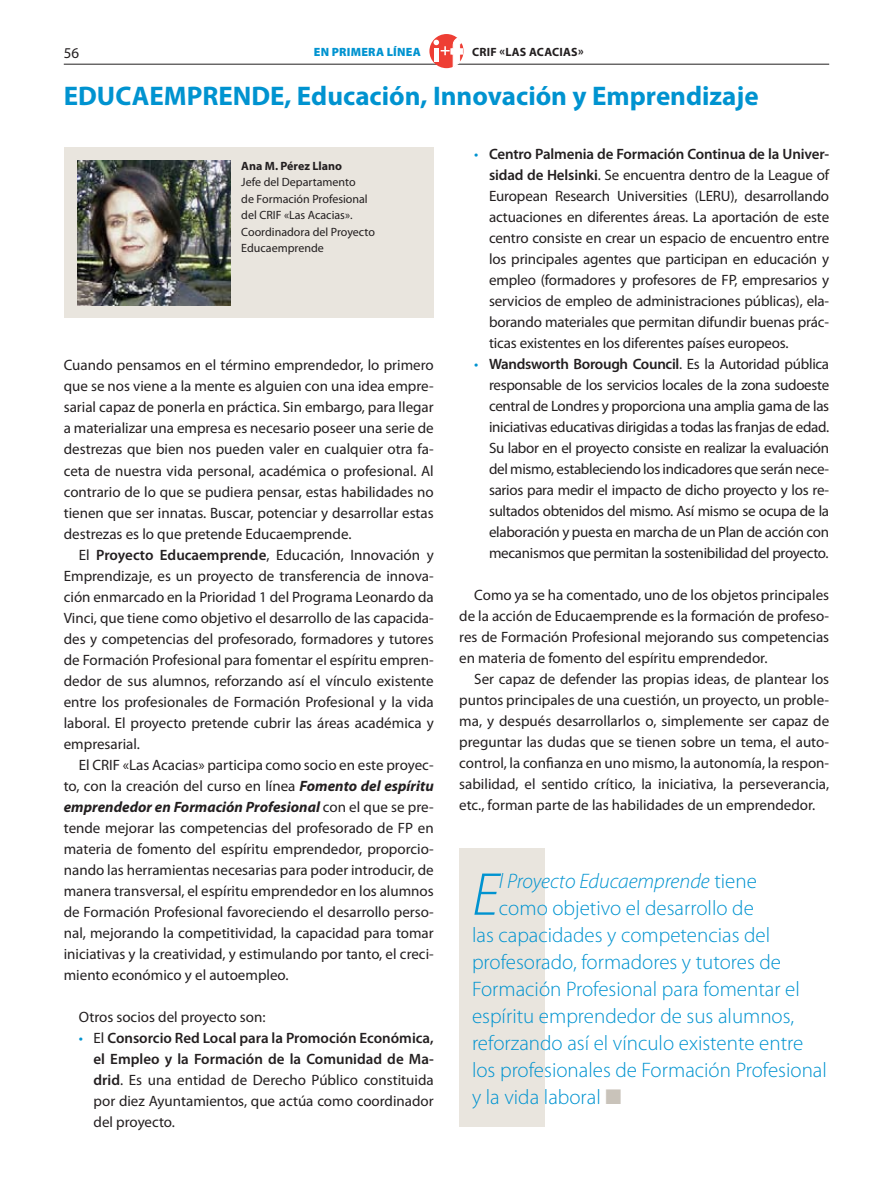
<style>
.page{position:relative;width:893px;height:1191px;background:#fff}
.page>*{position:absolute;margin:0;border:0;box-sizing:border-box;transform-origin:0 0}
.t1{font:italic 300 61.05px "Myriad Pro";color:#0093d0}
.t2{font:700 27px "Myriad Pro";color:#0093d0}
.t3{font:300 21px "Myriad Pro";color:#0093d0}
.t4{font:italic 300 21px "Myriad Pro";color:#0093d0}
.t5{font:15px/21px "Myriad Pro";color:#231f20;text-align:justify}
.t6{font:12px/16.5px "Myriad Pro";color:#231f20}
.t7{font:700 12px "Myriad Pro";letter-spacing:.02em;color:#231f20}
.t8{font:900 12px "Myriad Pro";letter-spacing:.02em;color:#0093d0}
.s1{font-weight:600}
.s2{font-weight:700;font-style:italic}
.s3{color:#0093d0}
.s4{font-style:normal}
.s5{color:#c9c3ba}
</style>
<div class="page">
<hr style="left:64px;top:64px;width:765px;height:1px;background:#231f20">
<svg style="left:429px;top:34px;width:35px;height:34px"></svg>
<svg style="left:433px;top:38px;width:30px;height:29px"></svg>
<div style="left:64px;top:148px;width:370px;height:170px;background:#e9e5de"></div>
<img style="left:78px;top:161px;width:153px;height:144px">
<div style="left:459px;top:848px;width:85px;height:279px;background:#e9e5de"></div>
<p class="t5" style="left:64px;top:43px;width:17px">56</p>
<p class="t8" style="left:314px;top:45px;width:109px">EN PRIMERA LÍNEA</p>
<p class="t7" style="left:472px;top:45px;width:66px">crif «las acac</p>
<p class="t7" style="left:560px;top:45px;width:26px">ias»</p>
<h2 class="t2" style="left:64px;top:81px;width:696px">EDUCAEMPRENDE, Educación, Innovación y Emprendizaje</h2>
<p class="t7" style="left:241px;top:159px;width:102px">Ana M. Pérez Llano</p>
<p class="t6" style="left:241px;top:174px;width:135px">Jefe del Departamento<br>de Formación Profesional del CRIF «Las Acacias».<br>Coordinadora del Proyecto<br>Educaemprende</p>
<p class="t5" style="left:64px;top:355px;width:371px">Cuando pensamos en el término emprendedor, lo primero que se nos viene a la mente es alguien con una idea empre&shy;sarial capaz de ponerla en práctica. Sin embargo, para llegar a materializar una empresa es necesario poseer una serie de destrezas que bien nos pueden valer en cualquier otra fa&shy;ceta de nuestra vida personal, académica o profesional. Al contrario de lo que se pudiera pensar, estas habilidades no tienen que ser innatas. Buscar, potenciar y desarrollar estas destrezas es lo que pretende Educaemprende.</p>
<p class="t5" style="left:64px;top:544px;width:371px;text-indent:15px">El <span class="s1">Proyecto Educaemprende</span>, Educación, Innovación y Emprendizaje, es un proyecto de transferencia de innova&shy;ción enmarcado en la Prioridad 1 del Programa Leonardo da Vinci, que tiene como objetivo el desarrollo de las capacida&shy;des y competencias del profesorado, formadores y tutores de Formación Profesional para fomentar el espíritu empren&shy;dedor de sus alumnos, reforzando así el vínculo existente entre los profesionales de Formación Profesional y la vida laboral. El proyecto pretende cubrir las áreas académica y empresarial.</p>
<p class="t5" style="left:64px;top:754px;width:371px;text-indent:15px">El CRIF «Las Acacias» participa como socio en este proyec&shy;to, con la creación del curso en línea <span class="s2">Fomento del espíritu emprendedor en Formación Profesional</span> con el que se pre&shy;tende mejorar las competencias del profesorado de FP en materia de fomento del espíritu emprendedor, proporcio&shy;nando las herramientas necesarias para poder introducir, de manera transversal, el espíritu emprendedor en los alumnos de Formación Profesional favoreciendo el desarrollo perso&shy;nal, mejorando la competitividad, la capacidad para tomar iniciativas y la creatividad, y estimulando por tanto, el creci&shy;miento económico y el autoempleo.</p>
<p class="t5" style="left:79px;top:1006px;width:188px">Otros socios del proyecto son:</p>
<p class="t5" style="left:94px;top:1027px;width:342px;text-indent:-15px"><span class="s3">•</span> El <span class="s1">Consorcio Red Local para la Promoción Económica, el Empleo y la Formación de la Comunidad de Ma&shy;drid</span>. Es una entidad de Derecho Público constituida por diez Ayuntamientos, que actúa como coordinador del proyecto.</p>
<p class="t5" style="left:489px;top:143px;width:342px;text-indent:-15px"><span class="s3">•</span> <span class="s1">Centro Palmenia de Formación Continua de la Univer&shy;sidad de Helsinki</span>. Se encuentra dentro de la League of European Research Universities (LERU), desarrollando actuaciones en diferentes áreas. La aportación de este centro consiste en crear un espacio de encuentro entre los principales agentes que participan en educación y empleo (formadores y profesores de FP, empresarios y servicios de empleo de administraciones públicas), ela&shy;borando materiales que permitan difundir buenas prác&shy;ticas existentes en los diferentes países europeos.</p>
<p class="t5" style="left:489px;top:353px;width:342px;text-indent:-15px"><span class="s3">•</span> <span class="s1">Wandsworth Borough Council</span>. Es la Autoridad pública responsable de los servicios locales de la zona sudoeste central de Londres y proporciona una amplia gama de las iniciativas educativas dirigidas a todas las franjas de edad.<br>Su labor en el proyecto consiste en realizar la evaluación del mismo, estableciendo los indicadores que serán nece&shy;sarios para medir el impacto de dicho proyecto y los re&shy;sultados obtenidos del mismo. Así mismo se ocupa de la elaboración y puesta en marcha de un Plan de acción con mecanismos que permitan la sostenibilidad del proyecto.</p>
<p class="t5" style="left:459px;top:584px;width:371px;text-indent:15px">Como ya se ha comentado, uno de los objetos principales de la acción de Educaemprende es la formación de profeso&shy;res de Formación Profesional mejorando sus competencias en materia de fomento del espíritu emprendedor.</p>
<p class="t5" style="left:459px;top:668px;width:371px;text-indent:15px">Ser capaz de defender las propias ideas, de plantear los puntos principales de una cuestión, un proyecto, un proble&shy;ma, y después desarrollarlos o, simplemente ser capaz de preguntar las dudas que se tienen sobre un tema, el auto&shy;control, la confianza en uno mismo, la autonomía, la respon&shy;sabilidad, el sentido crítico, la iniciativa, la perseverancia, etc., forman parte de las habilidades de un emprendedor.</p>
<h1 class="t1" style="left:472px;top:862px;width:28px">E</h1>
<h3 class="t4" style="left:499px;top:869px;width:259px">l Proyecto Educaemprende <span class="s4">tiene</span></h3>
<h3 class="t3" style="left:499px;top:896px;width:256px">como objetivo el desarrollo de</h3>
<h3 class="t3" style="left:472px;top:923px;width:300px">las capacidades y competencias del</h3>
<h3 class="t3" style="left:472px;top:950px;width:311px">profesorado, formadores y tutores de</h3>
<h3 class="t3" style="left:472px;top:977px;width:329px">Formación Profesional para fomentar el</h3>
<h3 class="t3" style="left:472px;top:1004px;width:323px">espíritu emprendedor de sus alumnos,</h3>
<h3 class="t3" style="left:472px;top:1031px;width:333px">reforzando así el vínculo existente entre</h3>
<h3 class="t3" style="left:472px;top:1058px;width:356px">los profesionales de Formación Profesional</h3>
<h3 class="t3" style="left:472px;top:1085px;width:151px">y la vida laboral <span class="s5">■</span></h3>
</div>
